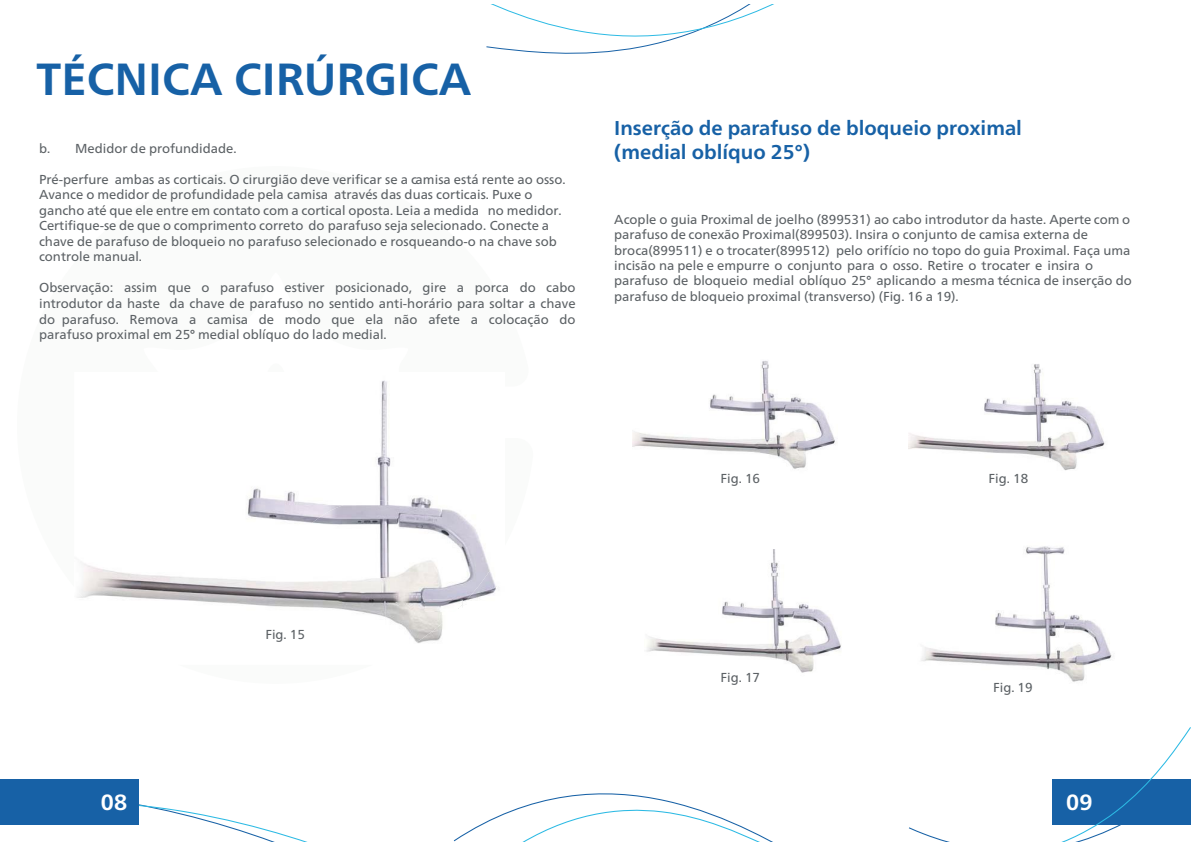
<style>
.page{position:relative;width:1191px;height:842px;background:#fff}
.page>*{position:absolute;margin:0;border:0;box-sizing:border-box;transform-origin:0 0}
.t1{font:700 45px "Frutiger Neue LT Com";color:#1761a6}
.t2{font:700 22px "Frutiger Neue LT Com";color:#fff}
.t3{font:700 20px/24px "Frutiger Neue LT Com";color:#1761a6}
.t4{font:13px/15.4px "Frutiger Neue LT Com";color:#5c6165}
.t5{font:13px "Frutiger Neue LTW1 G";color:#5c6165}
.s1{font-family:"Frutiger Neue LTW1 G"}
.s2{font-family:"Frutiger Neue LT Com"}
</style>
<div class="page">
<svg style="left:486px;top:4px;width:288px;height:50px"></svg>
<svg style="left:909px;top:727px;width:282px;height:115px"></svg>
<svg style="left:0;top:786px;width:773px;height:56px"></svg>
<div style="left:0;top:779px;width:138px;height:45px;background:#1761a6"></div>
<img style="left:77px;top:380px;width:420px;height:263px">
<img style="left:219px;top:380px;width:114px;height:107px">
<img style="left:425px;top:599px;width:37px;height:13px">
<img style="left:632px;top:360px;width:203px;height:109px">
<img style="left:908px;top:364px;width:197px;height:107px">
<img style="left:646px;top:549px;width:195px;height:124px">
<img style="left:921px;top:546px;width:191px;height:136px">
<h1 class="t1" style="left:36px;top:53px;width:437px">TÉCNICA CIRÚRGICA</h1>
<p class="t4" style="left:39px;top:140px;width:199px">b. Medidor de profundidade.</p>
<p class="t4" style="left:39px;top:171px;width:528px">Pré-perfure amb<span class="s1">a</span>s as corticais. O cirurgião deve verificar se a camisa está rente ao osso.<br>Avance o medidor de profundidade pela camisa através das duas corticais. Puxe o gancho até que ele entre em contato com a cortical oposta. Leia a medida <span class="s1">no medidor</span>.<br>Certifique-se de que o comprimento correto <span class="s1">do parafuso seja</span> selecionado. <span class="s1">Conecte</span> a chave de parafuso de bloqueio no parafuso selecionado e <span class="s1">rosqueando-o na chave</span> sob controle manual.</p>
<p class="t4" style="left:39px;top:280px;width:538px;text-align:justify">Observação: assim que o parafuso estiver posicionado, gire a porca do cabo introdutor da haste da chave de parafuso no sentido anti-horário para soltar a chave do parafuso. Remova a camisa de modo que ela não afete a colocação do parafuso proximal em 25° medial oblíquo do lado medial.</p>
<h3 class="t3" style="left:614px;top:116px;width:409px">Inserção de parafuso de bloqueio proximal (medial oblíquo 25°)</h3>
<p class="t4" style="left:614px;top:211px;width:518px">Acople o guia Proximal de joelho (899531) ao cabo introdutor da haste. <span class="s1">A</span>pert<span class="s1">e c</span>o<span class="s1">m o </span>parafuso de conexão Proximal<span class="s1">(899503)</span>. Insira o <span class="s1">conjunto de camisa externa de broca(899511) e o</span> troca<span class="s1">ter(899512)</span> pelo orifício no topo do guia Proximal. Faça uma</p>
<p class="t5" style="left:614px;top:258px;width:480px"><span class="s2">incisão na pele e</span> empurre o conjunto para o osso<span class="s2">.</span> Retire o trocater e i<span class="s2">nsira o</span></p>
<p class="t4" style="left:614px;top:273px;width:519px">parafuso de bloqueio medial oblíquo 25° aplicando a mesma técnica de inserção do parafuso de bloqueio proximal (transverso) (Fig. 16 a 19).</p>
<p class="t4" style="left:720px;top:470px;width:41px">Fig. 16</p>
<p class="t4" style="left:988px;top:470px;width:41px">Fig. 18</p>
<p class="t4" style="left:265px;top:627px;width:41px">Fig. 15</p>
<p class="t4" style="left:720px;top:670px;width:41px">Fig. 17</p>
<p class="t4" style="left:993px;top:680px;width:41px">Fig. 19</p>
<h2 class="t2" style="left:101px;top:789px;width:28px">08</h2>
<h2 class="t2" style="left:1066px;top:789px;width:28px">09</h2>
</div>
